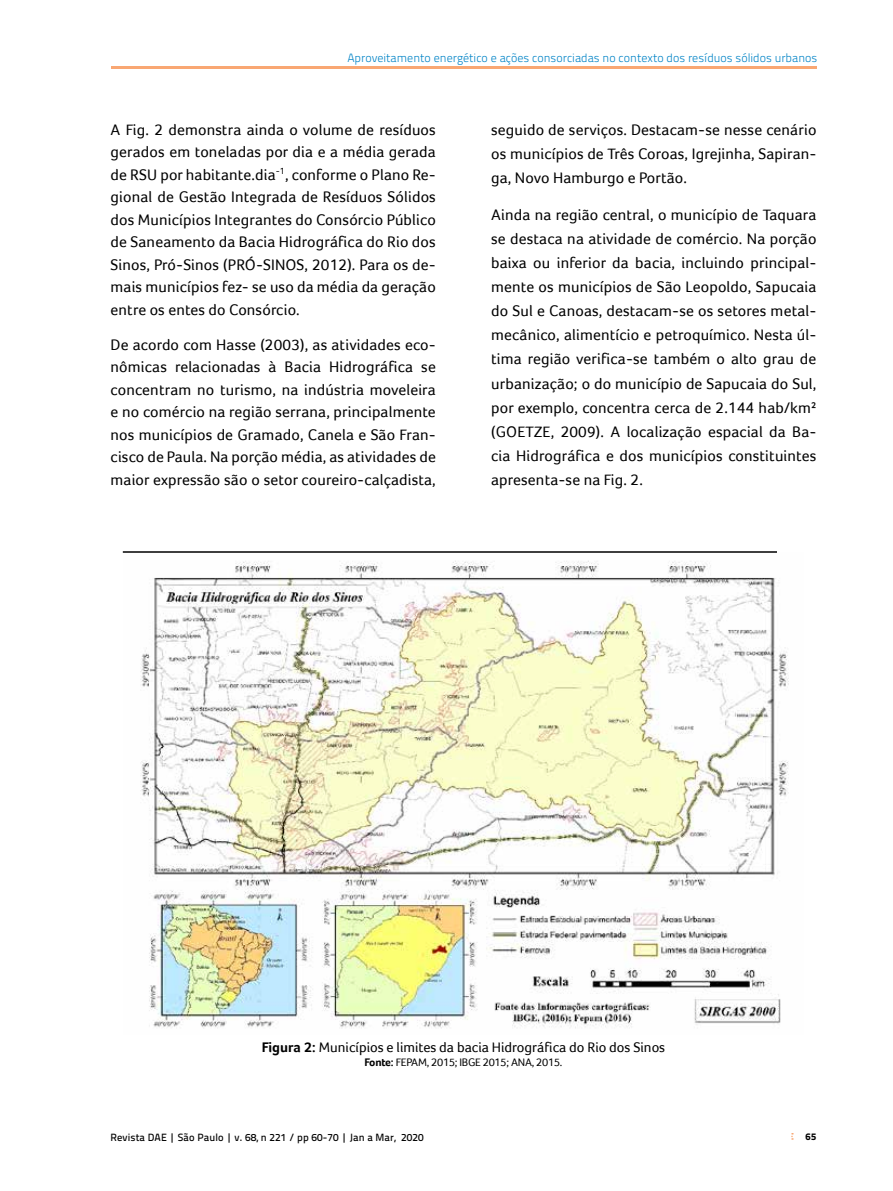
<style>
.page{position:relative;width:893px;height:1191px;background:#fff}
.page>*{position:absolute;margin:0;border:0;box-sizing:border-box;transform-origin:0 0}
.t1{font:15.75px/22.5px "Foco";letter-spacing:.01em;color:#000;text-align:justify}
.t2{font:14.25px "Foco";color:#000}
.t3{font:300 12px "Titillium Text 22 L";color:#0083c6}
.t4{font:11.25px "Foco";letter-spacing:-.02em;color:#000}
.t5{font:500 10.5px "Titillium Text 22 L";letter-spacing:.01em;color:#000}
.t6{font:800 9.75px "Titillium Text 22 L";color:#000}
.s1{font-weight:700}
</style>
<div class="page">
<img style="left:149px;top:647px;width:640px;height:382px">
<svg style="left:122px;top:551px;width:654px;height:446px"></svg>
<svg style="left:791px;top:1133px;width:2px;height:6px"></svg>
<hr style="left:111px;top:66px;width:705px;height:3px;background:#f9a773">
<p class="t3" style="left:347px;top:49px;width:471px">Aproveitamento energético e ações consorciadas no contexto dos resíduos sólidos urbanos</p>
<p class="t1" style="left:111px;top:118px;width:327px">A Fig. 2 demonstra ainda o volume de resíduos gerados em toneladas por dia e a média gerada de RSU por habitante.dia<sup>-1</sup>, conforme o Plano Re&shy;gional de Gestão Integrada de Resíduos Sólidos dos Municípios Integrantes do Consórcio Público de Saneamento da Bacia Hidrográfica do Rio dos Sinos, Pró-Sinos (PRÓ-SINOS, 2012). Para os de&shy;mais municípios fez- se uso da média da geração entre os entes do Consórcio.</p>
<p class="t1" style="left:111px;top:333px;width:327px">De acordo com Hasse (2003), as atividades eco&shy;nômicas relacionadas à Bacia Hidrográfica se concentram no turismo, na indústria moveleira e no comércio na região serrana, principalmente nos municípios de Gramado, Canela e São Fran&shy;cisco de Paula. Na porção média, as atividades de maior expressão são o setor coureiro-calçadista,</p>
<p class="t1" style="left:491px;top:117px;width:327px;line-height:24.2px">seguido de serviços. Destacam-se nesse cenário os municípios de Três Coroas, Igrejinha, Sapiran&shy;ga, Novo Hamburgo e Portão.</p>
<p class="t1" style="left:491px;top:202px;width:327px;line-height:24.2px">Ainda na região central, o município de Taquara se destaca na atividade de comércio. Na porção baixa ou inferior da bacia, incluindo principal&shy;mente os municípios de São Leopoldo, Sapucaia do Sul e Canoas, destacam-se os setores metal&shy;mecânico, alimentício e petroquímico. Nesta úl&shy;tima região verifica-se também o alto grau de urbanização; o do município de Sapucaia do Sul, por exemplo, concentra cerca de 2.144 hab/km² (GOETZE, 2009). A localização espacial da Ba&shy;cia Hidrográfica e dos municípios constituintes apresenta-se na Fig. 2.</p>
<p class="t2" style="left:262px;top:1039px;width:405px"><span class="s1">Figura 2:</span> Municípios e limites da bacia Hidrográfica do Rio dos Sinos</p>
<p class="t4" style="left:364px;top:1055px;width:199px"><span class="s1">Fonte:</span> FEPAM, 2015; IBGE 2015; ANA, 2015.</p>
<p class="t5" style="left:111px;top:1129px;width:315px">Revista DAE | São Paulo | v. 68, n 221 / pp 60-70 | Jan a Mar, 2020</p>
<p class="t6" style="left:805px;top:1129px;width:13px">65</p>
</div>
